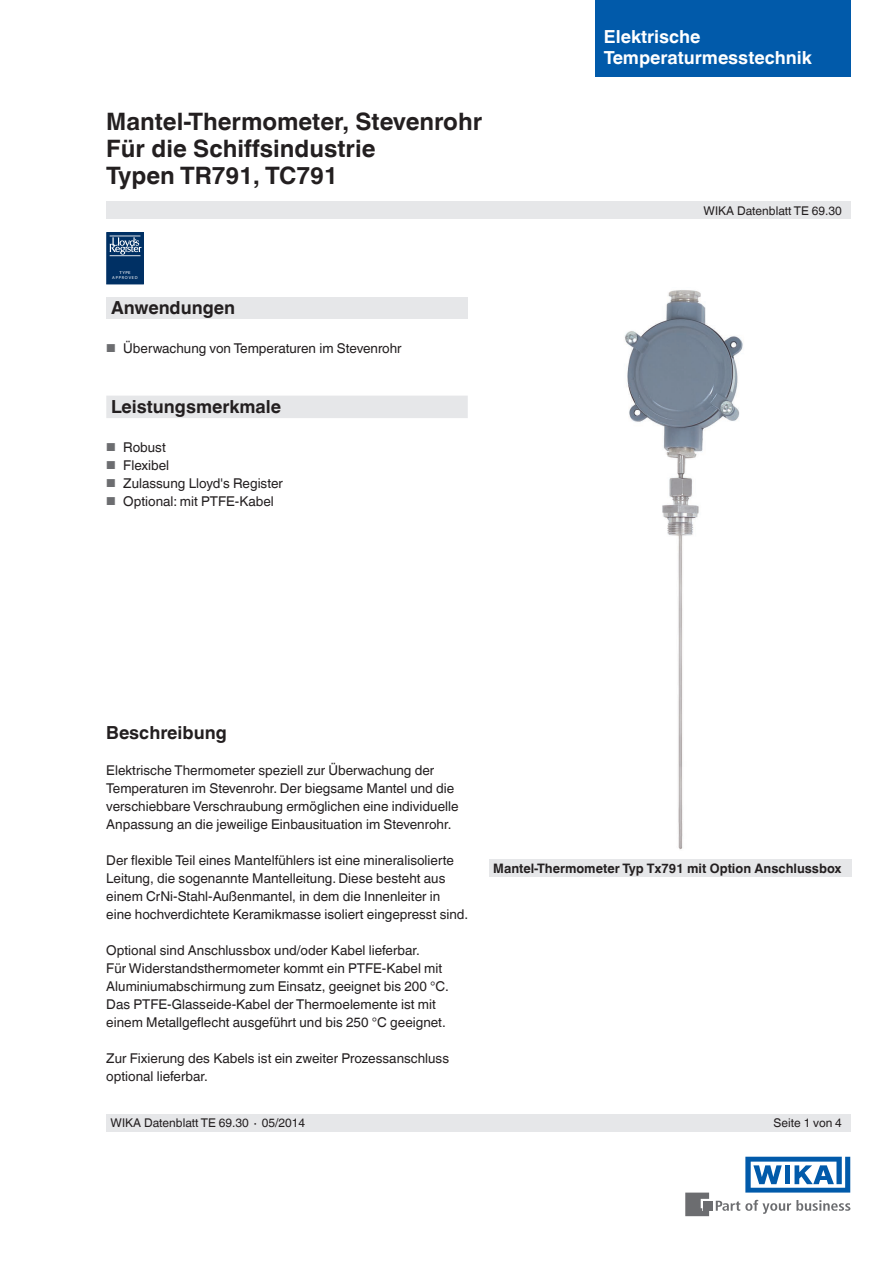
<style>
.page{position:relative;width:893px;height:1263px;background:#fff}
.page>*{position:absolute;margin:0;border:0;box-sizing:border-box;transform-origin:0 0}
.t1{font:700 24px/27px "Helvetica World";color:#231f20}
.t2{font:700 18px "Helvetica World";color:#231f20}
.t3{font:700 18px/21px "Helvetica World";color:#fff}
.t4{font:13.5px/18px "Helvetica World";color:#231f20}
.t5{font:700 13.05px "Helvetica World";color:#231f20}
.t6{font:12px "Helvetica World";color:#231f20}
.t7{font:4.2px "Myriad Pro";letter-spacing:.165em;color:#fff;scale:1.04 1}
.t8{font:4.2px "Myriad Pro";letter-spacing:.165em;color:#fff;scale:1.17 1}
.s1{font-size:11.55px;color:#6c6d70}
</style>
<div class="page">
<div style="left:106px;top:298px;width:362px;height:21px;background:#e6e7e9"></div>
<svg style="left:716px;top:1200px;width:134px;height:14px"></svg>
<div style="left:703px;top:1201px;width:9px;height:9px;background:#6c6d70"></div>
<svg style="left:685px;top:1192px;width:24px;height:24px"></svg>
<svg style="left:745px;top:1157px;width:105px;height:35px"></svg>
<div style="left:106px;top:202px;width:744px;height:17px;background:#e6e7e9"></div>
<div style="left:106px;top:1114px;width:744px;height:17px;background:#e6e7e9"></div>
<div style="left:595px;top:0;width:255px;height:77px;background:#015aaa"></div>
<div style="left:107px;top:233px;width:36px;height:51px;background:#003064"></div>
<div style="left:106px;top:232px;width:38px;height:52px;border:1px solid #003064"></div>
<hr style="left:110px;top:255px;width:30px;height:1px;background:#fff">
<hr style="left:110px;top:236px;width:30px;height:1px;background:#fff">
<svg style="left:110px;top:237px;width:31px;height:18px"></svg>
<img style="left:625px;top:290px;width:118px;height:560px">
<div style="left:489px;top:859px;width:362px;height:18px;background:#e6e7e9"></div>
<div style="left:106px;top:396px;width:362px;height:22px;background:#e6e7e9"></div>
<h1 class="t1" style="left:106px;top:108px;width:377px">Mantel-Thermometer, Stevenrohr<br>Für die Schiffsindustrie<br>Typen TR791, TC791</h1>
<p class="t8" style="left:119px;top:270px;width:11px">TYPE</p>
<p class="t7" style="left:112px;top:275px;width:26px">APPROVED</p>
<h2 class="t2" style="left:111px;top:297px;width:126px">Anwendungen</h2>
<p class="t4" style="left:106px;top:339px;width:297px"><span class="s1">■</span> Überwachung von Temperaturen im Stevenrohr</p>
<h2 class="t2" style="left:111px;top:396px;width:172px">Leistungsmerkmale</h2>
<p class="t4" style="left:106px;top:438px;width:61px"><span class="s1">■</span> Robust</p>
<p class="t4" style="left:106px;top:456px;width:64px"><span class="s1">■</span> Flexibel</p>
<p class="t4" style="left:106px;top:474px;width:178px"><span class="s1">■</span> Zulassung Lloyd's Register</p>
<p class="t4" style="left:106px;top:492px;width:169px"><span class="s1">■</span> Optional: mit PTFE-Kabel</p>
<h2 class="t3" style="left:604px;top:26px;width:209px">Elektrische<br>Temperaturmesstechnik</h2>
<p class="t6" style="left:703px;top:204px;width:140px">WIKA Datenblatt TE 69.30</p>
<h2 class="t2" style="left:106px;top:722px;width:122px">Beschreibung</h2>
<p class="t4" style="left:106px;top:761px;width:354px">Elektrische Thermometer speziell zur Überwachung der Temperaturen im Stevenrohr. Der biegsame Mantel und die verschiebbare Verschraubung ermöglichen eine individuelle Anpassung an die jeweilige Einbausituation im Stevenrohr.</p>
<p class="t4" style="left:106px;top:851px;width:364px">Der flexible Teil eines Mantelfühlers ist eine mineralisolierte Leitung, die sogenannte Mantelleitung. Diese besteht aus einem CrNi-Stahl-Außenmantel, in dem die Innenleiter in eine hochverdichtete Keramikmasse isoliert eingepresst sind.</p>
<p class="t4" style="left:106px;top:941px;width:344px">Optional sind Anschlussbox und/oder Kabel lieferbar.<br>Für Widerstandsthermometer kommt ein PTFE-Kabel mit Aluminiumabschirmung zum Einsatz, geeignet bis 200 °C.<br>Das PTFE-Glasseide-Kabel der Thermoelemente ist mit einem Metallgeflecht ausgeführt und bis 250 °C geeignet.</p>
<p class="t4" style="left:106px;top:1049px;width:344px">Zur Fixierung des Kabels ist ein zweiter Prozessanschluss optional lieferbar.</p>
<p class="t5" style="left:493px;top:861px;width:350px">Mantel-Thermometer Typ Tx791 mit Option Anschlussbox</p>
<p class="t6" style="left:111px;top:1116px;width:196px">WIKA Datenblatt TE 69.30 ∙ 05/2014</p>
<p class="t6" style="left:773px;top:1116px;width:70px">Seite 1 von 4</p>
</div>
